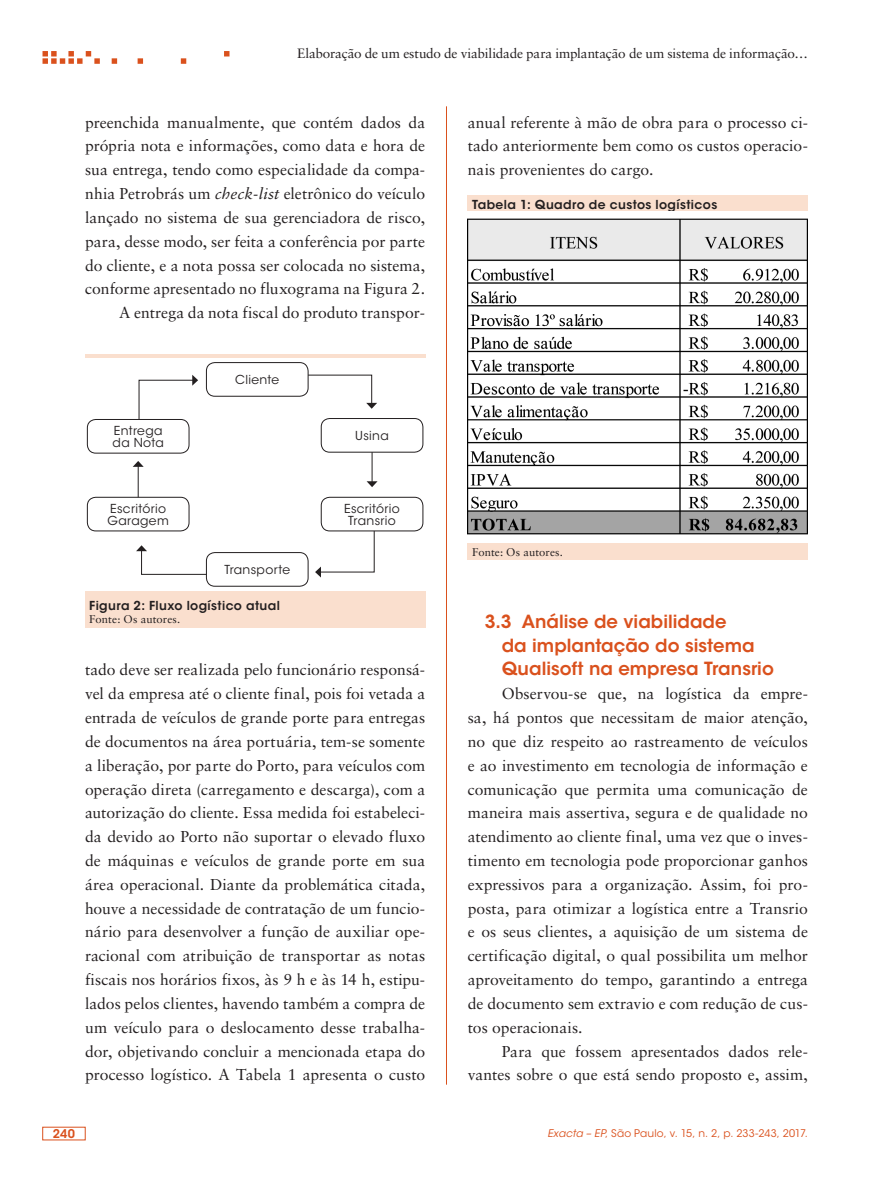
<style>
.page{position:relative;width:893px;height:1191px;background:#fff}
.page>*{position:absolute;margin:0;border:0;box-sizing:border-box;transform-origin:0 0}
.ex_Subtitulo_2{font:600 18px/23.9px "ITC Avant Garde Std";color:#da511d}
.ex_Normal{font:15.75px/23.9px "Sabon LT Std";color:#231f20;text-align:justify}
.t1{font:13.5px "Sabon LT Std";letter-spacing:-.01em;color:#231f20}
.t2{font:12.3px/12.3px "ITC Avant Garde Std";letter-spacing:.03em;color:#231f20}
.ex_Tabela_-_titulo{font:600 12.3px "ITC Avant Garde Std";letter-spacing:.03em;color:#231f20}
.t3{font:600 12px "ITC Avant Garde Std";color:#da511d}
.ex_Tabela_-_nota{font:11.25px "Sabon LT Std";letter-spacing:.01em;color:#231f20}
.t4{font:10.5px "ITC Avant Garde Std";letter-spacing:.015em;color:#da511d}
.s1{font-style:italic}
</style>
<div class="page">
<hr style="left:446px;top:106px;width:1px;height:978px;background:#da511d">
<svg style="left:43px;top:51px;width:186px;height:13px"></svg>
<div style="left:85px;top:354px;width:340px;height:273px;background:#fadfce"></div>
<div style="left:85px;top:358px;width:340px;height:232px;background:#fff"></div>
<hr style="left:372px;top:435px;width:1px;height:47px;background:#231f20">
<svg style="left:367px;top:481px;width:11px;height:6px"></svg>
<hr style="left:138px;top:466px;width:1px;height:47px;background:#231f20">
<svg style="left:133px;top:461px;width:11px;height:6px"></svg>
<svg style="left:300px;top:374px;width:77px;height:35px"></svg>
<svg style="left:136px;top:545px;width:76px;height:30px"></svg>
<svg style="left:315px;top:510px;width:60px;height:67px"></svg>
<svg style="left:138px;top:375px;width:60px;height:67px"></svg>
<div style="left:206px;top:362px;width:102px;height:34px;background:#fff;border-radius:9px"></div>
<div style="left:206px;top:362px;width:102px;height:34px;border:1px solid #231f20;border-radius:9px"></div>
<div style="left:206px;top:552px;width:102px;height:34px;background:#fff;border-radius:9px"></div>
<div style="left:206px;top:552px;width:102px;height:34px;border:1px solid #231f20;border-radius:9px"></div>
<div style="left:321px;top:418px;width:102px;height:34px;background:#fff;border-radius:9px"></div>
<div style="left:321px;top:418px;width:102px;height:34px;border:1px solid #231f20;border-radius:9px"></div>
<div style="left:321px;top:497px;width:102px;height:34px;background:#fff;border-radius:9px"></div>
<div style="left:321px;top:497px;width:102px;height:34px;border:1px solid #231f20;border-radius:9px"></div>
<div style="left:87px;top:497px;width:102px;height:34px;background:#fff;border-radius:9px"></div>
<div style="left:87px;top:497px;width:102px;height:34px;border:1px solid #231f20;border-radius:9px"></div>
<div style="left:87px;top:419px;width:102px;height:34px;background:#fff;border-radius:9px"></div>
<div style="left:87px;top:419px;width:102px;height:34px;border:1px solid #231f20;border-radius:9px"></div>
<div style="left:468px;top:196px;width:340px;height:364px;background:#fadfce"></div>
<img style="left:468px;top:211px;width:340px;height:331px">
<p class="t1" style="left:297px;top:45px;width:512px">Elaboração de um estudo de viabilidade para implantação de um sistema de informação…</p>
<p class="ex_Normal" style="left:85px;top:110px;width:342px">preenchida manualmente, que contém dados da própria nota e informações, como data e hora de sua entrega, tendo como especialidade da compa&shy;nhia Petrobrás um <span class="s1">check-list</span> eletrônico do veículo lançado no sistema de sua gerenciadora de risco, para, desse modo, ser feita a conferência por parte do cliente, e a nota possa ser colocada no sistema, conforme apresentado no fluxograma na Figura 2.</p>
<p class="ex_Normal" style="left:119px;top:300px;width:308px">A entrega da nota fiscal do produto transpor-</p>
<p class="t2" style="left:113px;top:424px;width:53px">Entrega da Nota</p>
<p class="t2" style="left:108px;top:502px;width:63px">Escritório<br>Garagem</p>
<p class="t2" style="left:235px;top:373px;width:46px">Cliente</p>
<p class="t2" style="left:224px;top:563px;width:67px">Transporte</p>
<p class="ex_Tabela_-_titulo" style="left:89px;top:597px;width:192px">Figura 2: Fluxo logístico atual</p>
<p class="ex_Tabela_-_nota" style="left:89px;top:612px;width:93px">Fonte: Os autores.</p>
<p class="t2" style="left:355px;top:429px;width:35px">Usina</p>
<p class="t2" style="left:344px;top:502px;width:57px;text-align:center">Escritório<br>Transrio</p>
<p class="ex_Normal" style="left:85px;top:658px;width:342px">tado deve ser realizada pelo funcionário responsá&shy;vel da empresa até o cliente final, pois foi vetada a entrada de veículos de grande porte para entregas de documentos na área portuária, tem-se somente a liberação, por parte do Porto, para veículos com operação direta (carregamento e descarga), com a autorização do cliente. Essa medida foi estabeleci&shy;da devido ao Porto não suportar o elevado fluxo de máquinas e veículos de grande porte em sua área operacional. Diante da problemática citada, houve a necessidade de contratação de um funcio&shy;nário para desenvolver a função de auxiliar ope&shy;racional com atribuição de transportar as notas fiscais nos horários fixos, às 9 h e às 14 h, estipu&shy;lados pelos clientes, havendo também a compra de um veículo para o deslocamento desse trabalha&shy;dor, objetivando concluir a mencionada etapa do processo logístico. A Tabela 1 apresenta o custo</p>
<p class="ex_Normal" style="left:468px;top:110px;width:342px">anual referente à mão de obra para o processo ci&shy;tado anteriormente bem como os custos operacio&shy;nais provenientes do cargo.</p>
<p class="ex_Tabela_-_titulo" style="left:472px;top:197px;width:247px">Tabela 1: Quadro de custos logísticos</p>
<p class="ex_Tabela_-_nota" style="left:472px;top:545px;width:93px">Fonte: Os autores.</p>
<p class="ex_Subtitulo_2" style="left:502px;top:609px;width:274px;text-indent:-17px">3.3 Análise de viabilidade<br>da implantação do sistema<br>Qualisoft na empresa Transrio</p>
<p class="ex_Normal" style="left:468px;top:681px;width:342px;text-indent:34px">Observou-se que, na logística da empre&shy;sa, há pontos que necessitam de maior atenção, no que diz respeito ao rastreamento de veículos e ao investimento em tecnologia de informação e comunicação que permita uma comunicação de maneira mais assertiva, segura e de qualidade no atendimento ao cliente final, uma vez que o inves&shy;timento em tecnologia pode proporcionar ganhos expressivos para a organização. Assim, foi pro&shy;posta, para otimizar a logística entre a Transrio e os seus clientes, a aquisição de um sistema de certificação digital, o qual possibilita um melhor aproveitamento do tempo, garantindo a entrega de documento sem extravio e com redução de cus&shy;tos operacionais.</p>
<p class="ex_Normal" style="left:468px;top:1039px;width:342px;text-align:right">Para que fossem apresentados dados rele&shy;vantes sobre o que está sendo proposto e, assim,</p>
<p class="t3" style="left:53px;top:1126px;width:24px">240</p>
<p class="t4" style="left:548px;top:1127px;width:262px"><span class="s1">Exacta – EP</span>, São Paulo, v. 15, n. 2, p. 233-243, 2017.</p>
</div>
